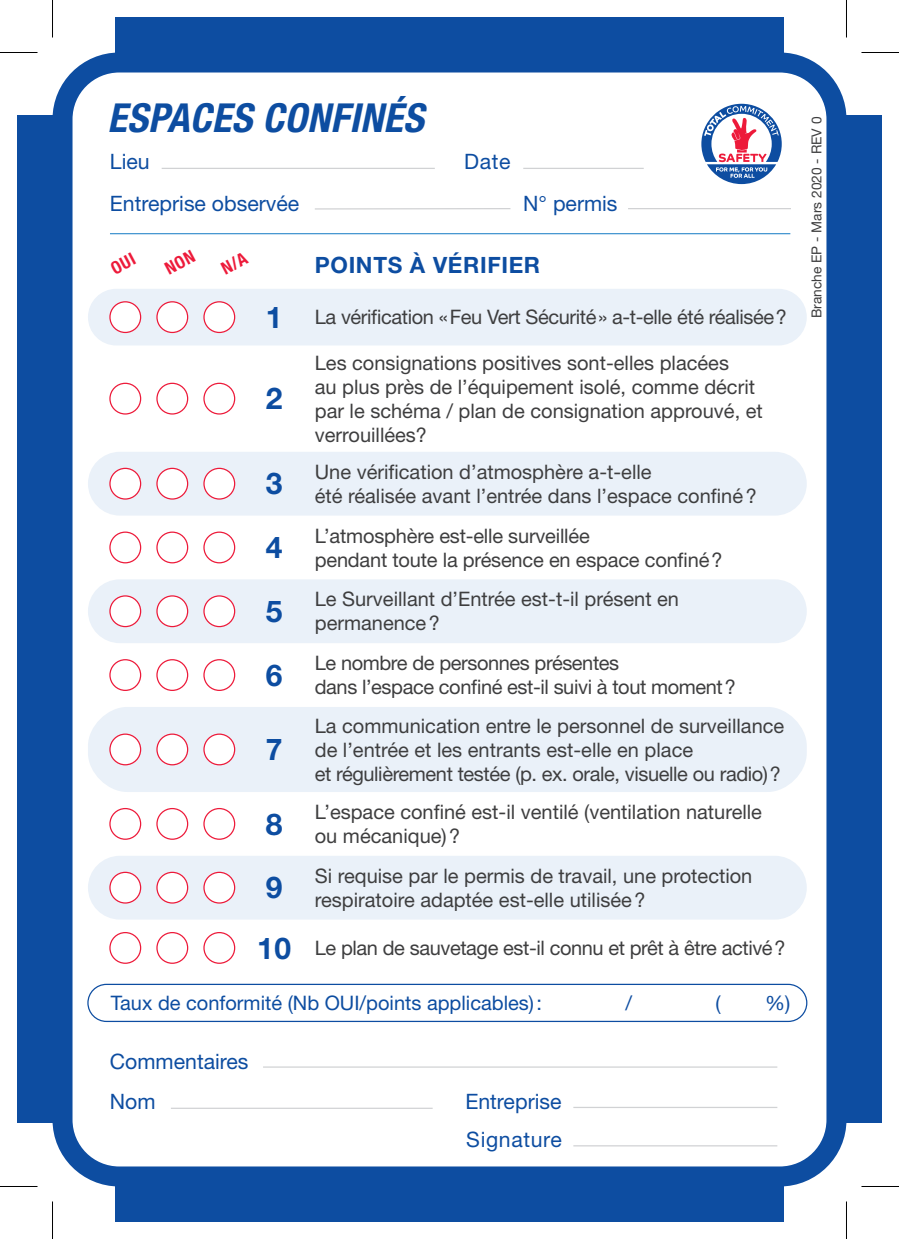
<style>
.page{position:relative;width:899px;height:1239px;background:#fff}
.page>*{position:absolute;margin:0;border:0;box-sizing:border-box;transform-origin:0 0}
.Texte{font:italic 700 condensed 40px "Helvetica Neue LT Com";letter-spacing:.01em;color:#0d4da1}
.Texte-2{font:700 30px "Helvetica Neue LT Std";color:#0d4da1}
.Texte-3{font:700 22.5px "Helvetica Neue LT Std";letter-spacing:.03em;color:#0d4da1}
.Texte-4{font:21.25px "Helvetica Neue LT Std";color:#0d4da1}
.Texte-5{font:21.25px "Helvetica Neue LT Std";letter-spacing:.03em;color:#0d4da1}
.Texte_courant{font:20px/24px "Helvetica Neue LT Std";color:#3e3e3f}
.Texte_courant-2{font:20px/24px "Helvetica Neue LT Std";letter-spacing:-.02em;color:#3e3e3f}
.Texte-6{font:20px "Helvetica Neue LT Std";color:#0d4da1}
.Texte_courant-3{font:13.75px "Helvetica Neue LT Std";color:#3e3e3f}
</style>
<div class="page">
<div style="left:88px;top:289px;width:719px;height:56px;background:#eaf1f9;border-radius:28px"></div>
<div style="left:88px;top:707px;width:719px;height:85px;background:#eaf1f9;border-radius:39px"></div>
<div style="left:88px;top:856px;width:719px;height:63px;background:#eaf1f9;border-radius:32px"></div>
<div style="left:88px;top:579px;width:719px;height:64px;background:#eaf1f9;border-radius:32px"></div>
<div style="left:88px;top:452px;width:719px;height:64px;background:#eaf1f9;border-radius:32px"></div>
<div style="left:109px;top:383px;width:32px;height:32px;border:1px solid #ed1a3a;border-radius:50%"></div>
<div style="left:156px;top:383px;width:32px;height:32px;border:1px solid #ed1a3a;border-radius:50%"></div>
<div style="left:203px;top:383px;width:32px;height:32px;border:1px solid #ed1a3a;border-radius:50%"></div>
<div style="left:110px;top:468px;width:31px;height:31px;background:#fff;border-radius:50%"></div>
<div style="left:109px;top:468px;width:32px;height:32px;border:1px solid #ed1a3a;border-radius:50%"></div>
<div style="left:157px;top:468px;width:31px;height:31px;background:#fff;border-radius:50%"></div>
<div style="left:156px;top:468px;width:32px;height:32px;border:1px solid #ed1a3a;border-radius:50%"></div>
<div style="left:204px;top:468px;width:31px;height:31px;background:#fff;border-radius:50%"></div>
<div style="left:203px;top:468px;width:32px;height:32px;border:1px solid #ed1a3a;border-radius:50%"></div>
<div style="left:109px;top:531px;width:32px;height:32px;border:1px solid #ed1a3a;border-radius:50%"></div>
<div style="left:156px;top:531px;width:32px;height:32px;border:1px solid #ed1a3a;border-radius:50%"></div>
<div style="left:203px;top:531px;width:32px;height:32px;border:1px solid #ed1a3a;border-radius:50%"></div>
<div style="left:110px;top:596px;width:31px;height:31px;background:#fff;border-radius:50%"></div>
<div style="left:109px;top:595px;width:32px;height:32px;border:1px solid #ed1a3a;border-radius:50%"></div>
<div style="left:157px;top:596px;width:31px;height:31px;background:#fff;border-radius:50%"></div>
<div style="left:156px;top:595px;width:32px;height:32px;border:1px solid #ed1a3a;border-radius:50%"></div>
<div style="left:204px;top:596px;width:31px;height:31px;background:#fff;border-radius:50%"></div>
<div style="left:203px;top:595px;width:32px;height:32px;border:1px solid #ed1a3a;border-radius:50%"></div>
<div style="left:109px;top:659px;width:32px;height:32px;border:1px solid #ed1a3a;border-radius:50%"></div>
<div style="left:156px;top:659px;width:32px;height:32px;border:1px solid #ed1a3a;border-radius:50%"></div>
<div style="left:203px;top:659px;width:32px;height:32px;border:1px solid #ed1a3a;border-radius:50%"></div>
<div style="left:109px;top:808px;width:32px;height:32px;border:1px solid #ed1a3a;border-radius:50%"></div>
<div style="left:156px;top:808px;width:32px;height:32px;border:1px solid #ed1a3a;border-radius:50%"></div>
<div style="left:203px;top:808px;width:32px;height:32px;border:1px solid #ed1a3a;border-radius:50%"></div>
<div style="left:110px;top:872px;width:31px;height:31px;background:#fff;border-radius:50%"></div>
<div style="left:109px;top:872px;width:32px;height:32px;border:1px solid #ed1a3a;border-radius:50%"></div>
<div style="left:157px;top:872px;width:31px;height:31px;background:#fff;border-radius:50%"></div>
<div style="left:156px;top:872px;width:32px;height:32px;border:1px solid #ed1a3a;border-radius:50%"></div>
<div style="left:204px;top:872px;width:31px;height:31px;background:#fff;border-radius:50%"></div>
<div style="left:203px;top:872px;width:32px;height:32px;border:1px solid #ed1a3a;border-radius:50%"></div>
<div style="left:109px;top:932px;width:32px;height:32px;border:1px solid #ed1a3a;border-radius:50%"></div>
<div style="left:156px;top:932px;width:32px;height:32px;border:1px solid #ed1a3a;border-radius:50%"></div>
<div style="left:203px;top:932px;width:32px;height:32px;border:1px solid #ed1a3a;border-radius:50%"></div>
<div style="left:110px;top:302px;width:31px;height:30px;background:#fff;border-radius:50%"></div>
<div style="left:109px;top:301px;width:32px;height:32px;border:1px solid #ed1a3a;border-radius:50%"></div>
<div style="left:157px;top:302px;width:31px;height:30px;background:#fff;border-radius:50%"></div>
<div style="left:156px;top:301px;width:32px;height:32px;border:1px solid #ed1a3a;border-radius:50%"></div>
<div style="left:204px;top:302px;width:31px;height:30px;background:#fff;border-radius:50%"></div>
<div style="left:203px;top:301px;width:32px;height:32px;border:1px solid #ed1a3a;border-radius:50%"></div>
<div style="left:110px;top:734px;width:31px;height:31px;background:#fff;border-radius:50%"></div>
<div style="left:109px;top:733px;width:32px;height:32px;border:1px solid #ed1a3a;border-radius:50%"></div>
<div style="left:157px;top:734px;width:31px;height:31px;background:#fff;border-radius:50%"></div>
<div style="left:156px;top:733px;width:32px;height:32px;border:1px solid #ed1a3a;border-radius:50%"></div>
<div style="left:204px;top:734px;width:31px;height:31px;background:#fff;border-radius:50%"></div>
<div style="left:203px;top:733px;width:32px;height:32px;border:1px solid #ed1a3a;border-radius:50%"></div>
<div style="left:115px;top:17px;width:669px;height:43px;background:#0d4da1"></div>
<div style="left:115px;top:1179px;width:669px;height:43px;background:#0d4da1"></div>
<div style="left:17px;top:116px;width:43px;height:1007px;background:#0d4da1"></div>
<div style="left:839px;top:116px;width:43px;height:1007px;background:#0d4da1"></div>
<div style="left:53px;top:52px;width:793px;height:1134px;border:20px solid #0d4da1;border-radius:57px"></div>
<hr style="left:110px;top:233px;width:680px;height:1px;background:#4194d0">
<hr style="left:162px;top:168px;width:273px;height:1px;background:#d1d2d4">
<hr style="left:523px;top:168px;width:121px;height:1px;background:#d1d2d4">
<div style="left:87px;top:984px;width:720px;height:38px;border:1px solid #0d4da1;border-radius:19px"></div>
<div style="left:699px;top:101px;width:85px;height:85px;border:35px solid #fff;border-radius:50%"></div>
<svg style="left:701px;top:104px;width:80px;height:80px"></svg>
<hr style="left:263px;top:1066px;width:514px;height:2px;background:#d1d2d4">
<hr style="left:573px;top:1145px;width:204px;height:1px;background:#d1d2d4">
<hr style="left:171px;top:1108px;width:262px;height:1px;background:#d1d2d4">
<hr style="left:573px;top:1107px;width:204px;height:1px;background:#d1d2d4">
<hr style="left:315px;top:208px;width:195px;height:2px;background:#d1d2d4">
<hr style="left:628px;top:208px;width:163px;height:1px;background:#d1d2d4">
<hr style="left:0;top:52px;width:38px;height:1px;background:#000">
<hr style="left:861px;top:52px;width:38px;height:1px;background:#000">
<hr style="left:0;top:1186px;width:38px;height:1px;background:#000">
<hr style="left:861px;top:1186px;width:38px;height:1px;background:#000">
<hr style="left:52px;top:0;width:1px;height:37px;background:#000">
<hr style="left:52px;top:1201px;width:1px;height:38px;background:#000">
<hr style="left:846px;top:0;width:1px;height:37px;background:#000">
<hr style="left:846px;top:1201px;width:1px;height:38px;background:#000">
<p class="Texte" style="left:107px;top:94px;width:318px">ESPACES CONFINÉS</p>
<p class="Texte-4" style="left:110px;top:149px;width:41px">Lieu</p>
<p class="Texte-4" style="left:464px;top:149px;width:48px">Date</p>
<p class="Texte-4" style="left:110px;top:190px;width:191px">Entreprise observée</p>
<p class="Texte-4" style="left:523px;top:190px;width:96px">N° permis</p>
<p class="Texte-3" style="left:315px;top:251px;width:227px">POINTS À VÉRIFIER</p>
<p class="Texte-2" style="left:266px;top:299px;width:18px">1</p>
<p class="Texte_courant-2" style="left:315px;top:305px;width:474px">La vérification «Feu Vert Sécurité» a-t-elle été réalisée?</p>
<p class="Texte-2" style="left:266px;top:380px;width:18px">2</p>
<p class="Texte-2" style="left:266px;top:465px;width:18px">3</p>
<p class="Texte-2" style="left:266px;top:529px;width:18px">4</p>
<p class="Texte-2" style="left:266px;top:593px;width:18px">5</p>
<p class="Texte-2" style="left:266px;top:656px;width:18px">6</p>
<p class="Texte-2" style="left:266px;top:731px;width:18px">7</p>
<p class="Texte-2" style="left:266px;top:805px;width:18px">8</p>
<p class="Texte-2" style="left:266px;top:869px;width:18px">9</p>
<p class="Texte-2" style="left:257px;top:929px;width:36px">10</p>
<p class="Texte_courant" style="left:315px;top:350px;width:449px">Les consignations positives sont-elles placées<br>au plus près de l’équipement isolé, comme décrit par le schéma / plan de consignation approuvé, et verrouillées?</p>
<p class="Texte_courant" style="left:315px;top:459px;width:443px">Une vérification d’atmosphère a-t-elle<br>été réalisée avant l’entrée dans l’espace confiné?</p>
<p class="Texte_courant" style="left:315px;top:523px;width:409px">L’atmosphère est-elle surveillée<br>pendant toute la présence en espace confiné?</p>
<p class="Texte_courant" style="left:315px;top:587px;width:366px">Le Surveillant d’Entrée est-t-il présent en permanence?</p>
<p class="Texte_courant-2" style="left:315px;top:651px;width:423px">Le nombre de personnes présentes<br>dans l’espace confiné est-il suivi à tout moment?</p>
<p class="Texte_courant" style="left:315px;top:713px;width:471px">La communication entre le personnel de surveillance de l’entrée et les entrants est-elle en place<br>et régulièrement testée (p. ex. orale, visuelle ou radio)?</p>
<p class="Texte_courant" style="left:315px;top:800px;width:449px">L’espace confiné est-il ventilé (ventilation naturelle ou mécanique)?</p>
<p class="Texte_courant" style="left:315px;top:863px;width:439px">Si requise par le permis de travail, une protection respiratoire adaptée est-elle utilisée?</p>
<p class="Texte_courant-2" style="left:315px;top:936px;width:472px">Le plan de sauvetage est-il connu et prêt à être activé?</p>
<p class="Texte-6" style="left:111px;top:991px;width:433px">Taux de conformité (Nb OUI/points applicables):</p>
<p class="Texte-6" style="left:625px;top:991px;width:8px">/</p>
<p class="Texte-4" style="left:110px;top:1049px;width:140px">Commentaires</p>
<p class="Texte-4" style="left:110px;top:1089px;width:47px">Nom</p>
<p class="Texte-4" style="left:465px;top:1089px;width:98px">Entreprise</p>
<p class="Texte-5" style="left:466px;top:1127px;width:97px">Signature</p>
<p class="Texte-6" style="left:715px;top:991px;width:7px">(</p>
<p class="Texte-6" style="left:765px;top:991px;width:27px">%)</p>
<p class="Texte_courant-3" style="left:808px;top:318px;width:203px;rotate:-90deg">Branche EP - Mars 2020 - REV 0</p>
</div>
